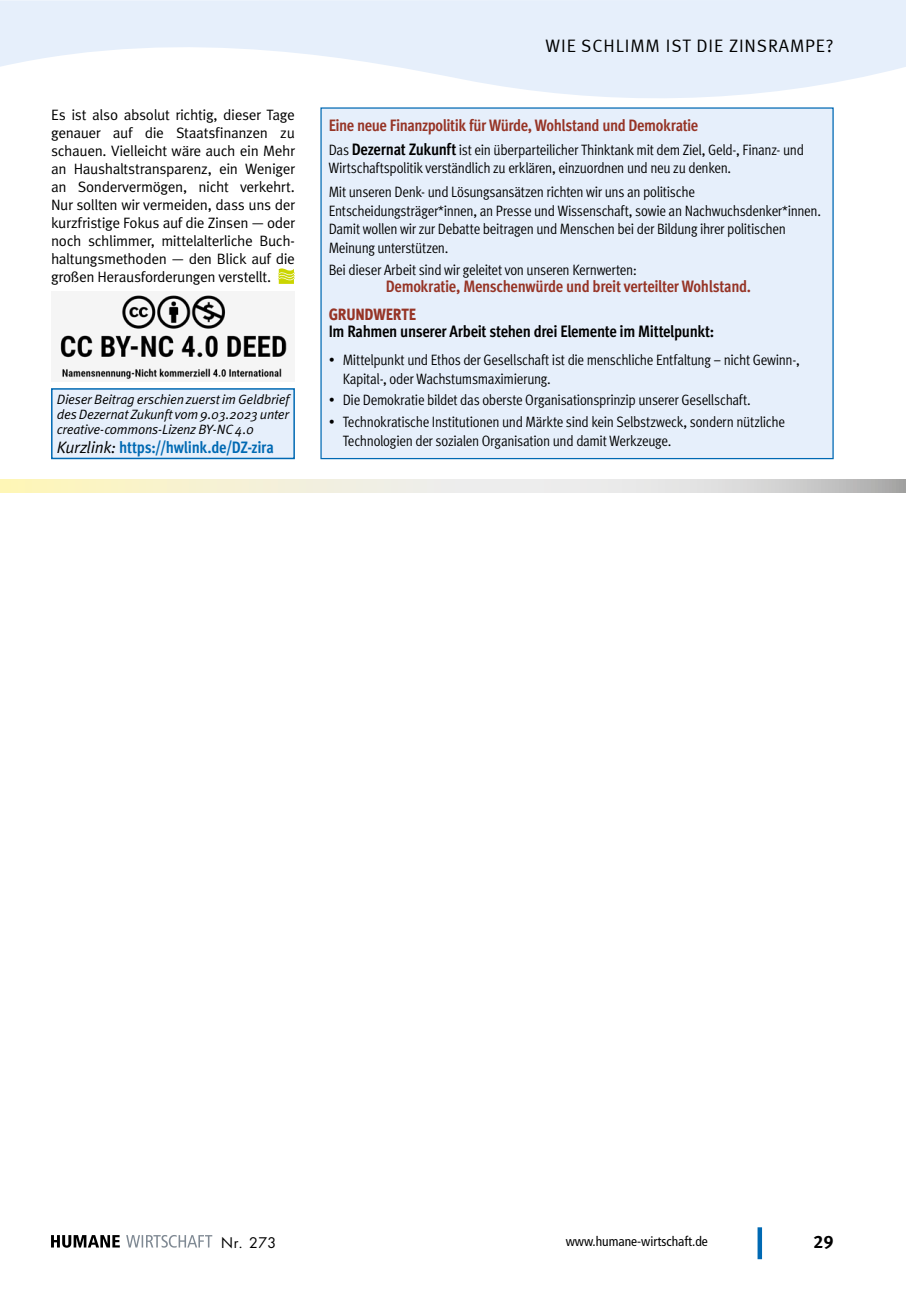
<style>
.page{position:relative;width:906px;height:1289px;background:#fff}
.page>*{position:absolute;margin:0;border:0;box-sizing:border-box;transform-origin:0 0}
.t1{font:18px "Meta Normal LF";letter-spacing:.05em;color:#000}
.t2{font:18px "Meta Bold LF";color:#000}
.Fließtext_Meta_Normal{font:700 condensed 16.5px "Meta Pro";letter-spacing:-.025em;color:#963426}
.Fließtext_Meta_Normal-2{font:700 condensed 16.5px "Meta Pro";letter-spacing:-.02em;color:#000}
.Zwischenüberschrift_2-spaltig{font:700 16.5px "Meta Cond";letter-spacing:-.015em;color:#0069b3}
.Fließtext_Meta_Normal-3{font:800 condensed 16.5px "Meta Pro";letter-spacing:-.015em;color:#963426}
.Fließtext_Meta_Normal-4{font:15px/18.6px "Meta Pro Cond Norm";letter-spacing:-.02em;color:#000}
.Fließtext_Meta_Normal-5{font:15px/18px "Meta Normal";letter-spacing:-.025em;color:#000;text-align:justify}
.t3{font:14.25px "Futura";color:#000}
.Zwischenüberschrift_2-spaltig-2{font:italic 13.5px/15px "Meta Normal";letter-spacing:-.015em;color:#000;text-align:justify}
.t4{font:condensed 13.5px "Frutiger 57";color:#000}
.s1{font-family:"Meta Pro";font-weight:700;font-stretch:condensed;font-size:16.5px}
.s2{font-family:"Meta Normal";font-weight:400;font-style:italic;color:#000}
</style>
<div class="page">
<div style="left:757px;top:1227px;width:5px;height:32px;background:#0069b3"></div>
<svg style="left:51px;top:1235px;width:69px;height:12px"></svg>
<svg style="left:126px;top:1235px;width:86px;height:12px"></svg>
<img style="left:60px;top:295px;width:227px;height:85px">
<div style="left:52px;top:389px;width:242px;height:69px;background:#e6effb"></div>
<div style="left:51px;top:388px;width:244px;height:71px;border:2px solid #0069b3"></div>
<svg style="left:278px;top:268px;width:17px;height:16px"></svg>
<svg style="left:0;top:479px;width:906px;height:13px;background:#e8e6d6"></svg>
<div style="left:321px;top:108px;width:512px;height:350px;background:#e6effb"></div>
<svg style="left:0;top:0;width:906px;height:98px;fill:#e6effb"></svg>
<p class="t1" style="left:545px;top:35px;width:289px">WIE SCHLIMM IST DIE ZINSRAMPE?</p>
<p class="Fließtext_Meta_Normal-5" style="left:51px;top:106px;width:245px">Es ist also absolut richtig, dieser Tage genauer auf die Staatsfinanzen zu schauen. Vielleicht wäre auch ein Mehr an Haushaltstransparenz, ein Weniger an Sondervermögen, nicht verkehrt.<br>Nur sollten wir vermeiden, dass uns der kurzfristige Fokus auf die Zinsen — oder noch schlimmer, mittelalterliche Buch&shy;haltungsmethoden — den Blick auf die großen Herausforderungen verstellt.</p>
<p class="Fließtext_Meta_Normal" style="left:329px;top:113px;width:371px">Eine neue Finanzpolitik für Würde, Wohlstand und Demokratie</p>
<p class="Fließtext_Meta_Normal-4" style="left:329px;top:139px;width:477px">Das <span class="s1">Dezernat Zukunft</span> ist ein überparteilicher Thinktank mit dem Ziel, Geld-, Finanz- und<br>Wirtschaftspolitik verständlich zu erklären, einzuordnen und neu zu denken.</p>
<p class="Fließtext_Meta_Normal-4" style="left:329px;top:181px;width:494px">Mit unseren Denk- und Lösungsansätzen richten wir uns an politische Entscheidungsträger*innen, an Presse und Wissenschaft, sowie an Nachwuchsdenker*innen.<br>Damit wollen wir zur Debatte beitragen und Menschen bei der Bildung ihrer politischen Meinung unterstützen.</p>
<p class="Fließtext_Meta_Normal-4" style="left:329px;top:259px;width:309px">Bei dieser Arbeit sind wir geleitet von unseren Kernwerten:</p>
<p class="Fließtext_Meta_Normal" style="left:386px;top:274px;width:367px">Demokratie, Menschenwürde und breit verteilter Wohlstand.</p>
<p class="Fließtext_Meta_Normal-3" style="left:329px;top:301px;width:89px">GRUNDWERTE</p>
<p class="Fließtext_Meta_Normal-2" style="left:329px;top:318px;width:387px">Im Rahmen unserer Arbeit stehen drei Elemente im Mittelpunkt:</p>
<p class="Fließtext_Meta_Normal-4" style="left:343px;top:350px;width:458px;text-indent:-14px">• Mittelpunkt und Ethos der Gesellschaft ist die menschliche Entfaltung – nicht Gewinn-,<br>Kapital-, oder Wachstumsmaximierung.</p>
<p class="Fließtext_Meta_Normal-4" style="left:329px;top:389px;width:424px">• Die Demokratie bildet das oberste Organisationsprinzip unserer Gesellschaft.</p>
<p class="Fließtext_Meta_Normal-4" style="left:343px;top:412px;width:444px;text-indent:-14px">• Technokratische Institutionen und Märkte sind kein Selbstzweck, sondern nützliche<br>Technologien der sozialen Organisation und damit Werkzeuge.</p>
<p class="Zwischenüberschrift_2-spaltig-2" style="left:57px;top:391px;width:234px">Dieser Beitrag erschien zuerst im Geldbrief des Dezernat Zukunft vom 9.03.2023 unter creative-commons-Lizenz BY-NC 4.0</p>
<p class="Zwischenüberschrift_2-spaltig" style="left:57px;top:437px;width:219px"><span class="s2">Kurzlink:</span> https://hwlink.de/DZ-zira</p>
<p class="t3" style="left:221px;top:1233px;width:57px">Nr. 273</p>
<p class="t4" style="left:566px;top:1233px;width:144px">www.humane-wirtschaft.de</p>
<p class="t2" style="left:813px;top:1230px;width:22px">29</p>
</div>
